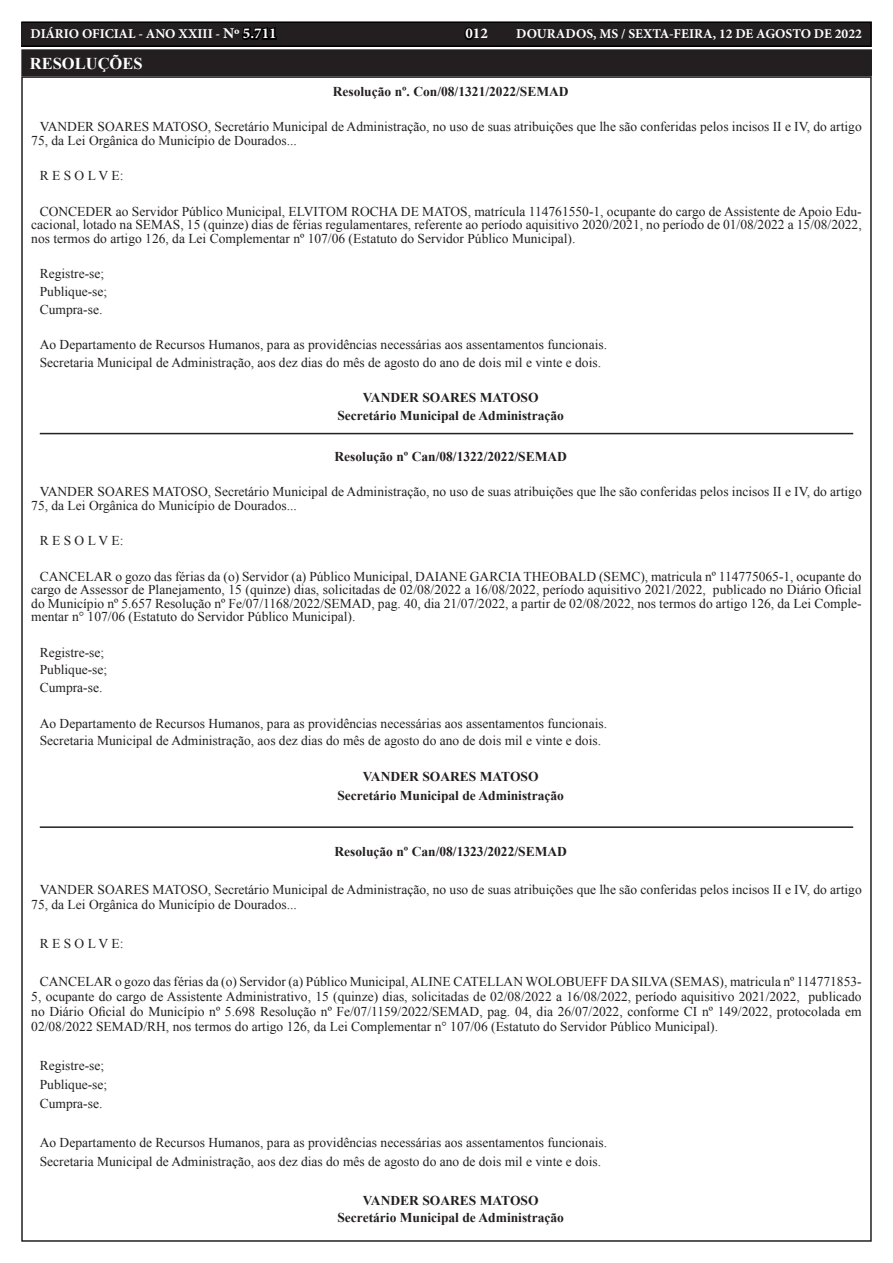
<style>
.page{position:relative;width:893px;height:1263px;background:#fff}
.page>*{position:absolute;margin:0;border:0;box-sizing:border-box;transform-origin:0 0}
.TEXTO{font:700 16.5px "Times New Roman";color:#fff}
.t1{font:700 15px "Minion Pro";color:#fff}
.TEXTO-2{font:13.5px/13.5px "Times New Roman";color:#231f20}
.TEXTO-3{font:700 13.5px "Times New Roman";color:#231f20}
.t2{font:700 13.5px "Minion Pro";color:#fff}
.s1{font-size:15px}
.s2{font-size:15px;color:#000}
.s3{color:#000}
</style>
<div class="page">
<div style="left:21px;top:22px;width:850px;height:24px;background:#231f20"></div>
<div style="left:21px;top:21px;width:851px;height:26px;border:2px solid #000"></div>
<hr style="left:40px;top:433px;width:813px;height:1px;background:#231f20">
<hr style="left:40px;top:826px;width:813px;height:2px;background:#231f20">
<div style="left:23px;top:51px;width:847px;height:23px;background:#231f20"></div>
<div style="left:21px;top:49px;width:851px;height:27px;border:4px solid #231f20"></div>
<p class="t2" style="left:31px;top:25px;width:248px">DIÁRIO OFICIAL - ANO XXIII - <span class="s1">Nº</span> <span class="s2">5.711</span></p>
<p class="t1" style="left:465px;top:23px;width:24px"><span class="s3">0</span>12</p>
<p class="t2" style="left:516px;top:25px;width:347px">DOURADOS, MS / SEXTA-FEIRA, 12 DE AGOSTO DE 2022</p>
<p class="TEXTO" style="left:30px;top:52px;width:114px">RESOLUÇÕES</p>
<p class="TEXTO-3" style="left:333px;top:82px;width:237px">Resolução nº. Con/08/1321/2022/SEMAD</p>
<p class="TEXTO-2" style="left:31px;top:120px;width:832px;text-indent:9px">VANDER SOARES MATOSO, Secretário Municipal de Administração, no uso de suas atribuições que lhe são conferidas pelos incisos II e IV, do artigo<br>75, da Lei Orgânica do Município de Dourados...</p>
<p class="TEXTO-2" style="left:40px;top:169px;width:85px">R E S O L V E:</p>
<p class="TEXTO-2" style="left:31px;top:204px;width:832px;text-align:justify;text-indent:9px">CONCEDER ao Servidor Público Municipal, ELVITOM ROCHA DE MATOS, matrícula 114761550-1, ocupante do cargo de Assistente de Apoio Edu&shy;cacional, lotado na SEMAS, 15 (quinze) dias de férias regulamentares, referente ao período aquisitivo 2020/2021, no período de 01/08/2022 a 15/08/2022, nos termos do artigo 126, da Lei Complementar nº 107/06 (Estatuto do Servidor Público Municipal).</p>
<p class="TEXTO-2" style="left:40px;top:267px;width:66px">Registre-se;</p>
<p class="TEXTO-2" style="left:40px;top:284px;width:69px">Publique-se;</p>
<p class="TEXTO-2" style="left:40px;top:302px;width:64px">Cumpra-se.</p>
<p class="TEXTO-2" style="left:40px;top:338px;width:569px">Ao Departamento de Recursos Humanos, para as providências necessárias aos assentamentos funcionais.</p>
<p class="TEXTO-2" style="left:40px;top:355px;width:563px">Secretaria Municipal de Administração, aos dez dias do mês de agosto do ano de dois mil e vinte e dois.</p>
<p class="TEXTO-3" style="left:363px;top:388px;width:177px">VANDER SOARES MATOSO</p>
<p class="TEXTO-3" style="left:337px;top:406px;width:228px">Secretário Municipal de Administração</p>
<p class="TEXTO-3" style="left:334px;top:447px;width:234px">Resolução nº Can/08/1322/2022/SEMAD</p>
<p class="TEXTO-2" style="left:31px;top:485px;width:832px;text-indent:9px">VANDER SOARES MATOSO, Secretário Municipal de Administração, no uso de suas atribuições que lhe são conferidas pelos incisos II e IV, do artigo<br>75, da Lei Orgânica do Município de Dourados...</p>
<p class="TEXTO-2" style="left:40px;top:534px;width:85px">R E S O L V E:</p>
<p class="TEXTO-2" style="left:31px;top:569px;width:832px;text-align:justify;text-indent:9px">CANCELAR o gozo das férias da (o) Servidor (a) Público Municipal, DAIANE GARCIA THEOBALD (SEMC), matricula nº 114775065-1, ocupante do cargo de Assessor de Planejamento, 15 (quinze) dias, solicitadas de 02/08/2022 a 16/08/2022, período aquisitivo 2021/2022, publicado no Diário Oficial do Município nº 5.657 Resolução nº Fe/07/1168/2022/SEMAD, pag. 40, dia 21/07/2022, a partir de 02/08/2022, nos termos do artigo 126, da Lei Comple&shy;mentar n° 107/06 (Estatuto do Servidor Público Municipal).</p>
<p class="TEXTO-2" style="left:40px;top:645px;width:66px">Registre-se;</p>
<p class="TEXTO-2" style="left:40px;top:663px;width:69px">Publique-se;</p>
<p class="TEXTO-2" style="left:40px;top:681px;width:64px">Cumpra-se.</p>
<p class="TEXTO-2" style="left:40px;top:716px;width:569px">Ao Departamento de Recursos Humanos, para as providências necessárias aos assentamentos funcionais.</p>
<p class="TEXTO-2" style="left:40px;top:734px;width:563px">Secretaria Municipal de Administração, aos dez dias do mês de agosto do ano de dois mil e vinte e dois.</p>
<p class="TEXTO-3" style="left:363px;top:767px;width:177px">VANDER SOARES MATOSO</p>
<p class="TEXTO-3" style="left:337px;top:786px;width:228px">Secretário Municipal de Administração</p>
<p class="TEXTO-3" style="left:334px;top:842px;width:234px">Resolução nº Can/08/1323/2022/SEMAD</p>
<p class="TEXTO-2" style="left:31px;top:882px;width:832px;line-height:15px;text-indent:9px">VANDER SOARES MATOSO, Secretário Municipal de Administração, no uso de suas atribuições que lhe são conferidas pelos incisos II e IV, do artigo<br>75, da Lei Orgânica do Município de Dourados...</p>
<p class="TEXTO-2" style="left:40px;top:936px;width:85px">R E S O L V E:</p>
<p class="TEXTO-2" style="left:31px;top:974px;width:832px;line-height:15px;text-align:justify;text-indent:9px">CANCELAR o gozo das férias da (o) Servidor (a) Público Municipal, ALINE CATELLAN WOLOBUEFF DA SILVA (SEMAS), matricula nº 114771853- 5, ocupante do cargo de Assistente Administrativo, 15 (quinze) dias, solicitadas de 02/08/2022 a 16/08/2022, período aquisitivo 2021/2022, publicado no Diário Oficial do Município nº 5.698 Resolução nº Fe/07/1159/2022/SEMAD, pag. 04, dia 26/07/2022, conforme CI nº 149/2022, protocolada em 02/08/2022 SEMAD/RH, nos termos do artigo 126, da Lei Complementar n° 107/06 (Estatuto do Servidor Público Municipal).</p>
<p class="TEXTO-2" style="left:40px;top:1058px;width:66px">Registre-se;</p>
<p class="TEXTO-2" style="left:40px;top:1077px;width:69px">Publique-se;</p>
<p class="TEXTO-2" style="left:40px;top:1097px;width:64px">Cumpra-se.</p>
<p class="TEXTO-2" style="left:40px;top:1135px;width:569px">Ao Departamento de Recursos Humanos, para as providências necessárias aos assentamentos funcionais.</p>
<p class="TEXTO-2" style="left:40px;top:1154px;width:563px">Secretaria Municipal de Administração, aos dez dias do mês de agosto do ano de dois mil e vinte e dois.</p>
<p class="TEXTO-3" style="left:363px;top:1191px;width:177px">VANDER SOARES MATOSO</p>
<p class="TEXTO-3" style="left:337px;top:1208px;width:228px">Secretário Municipal de Administração</p>
</div>
